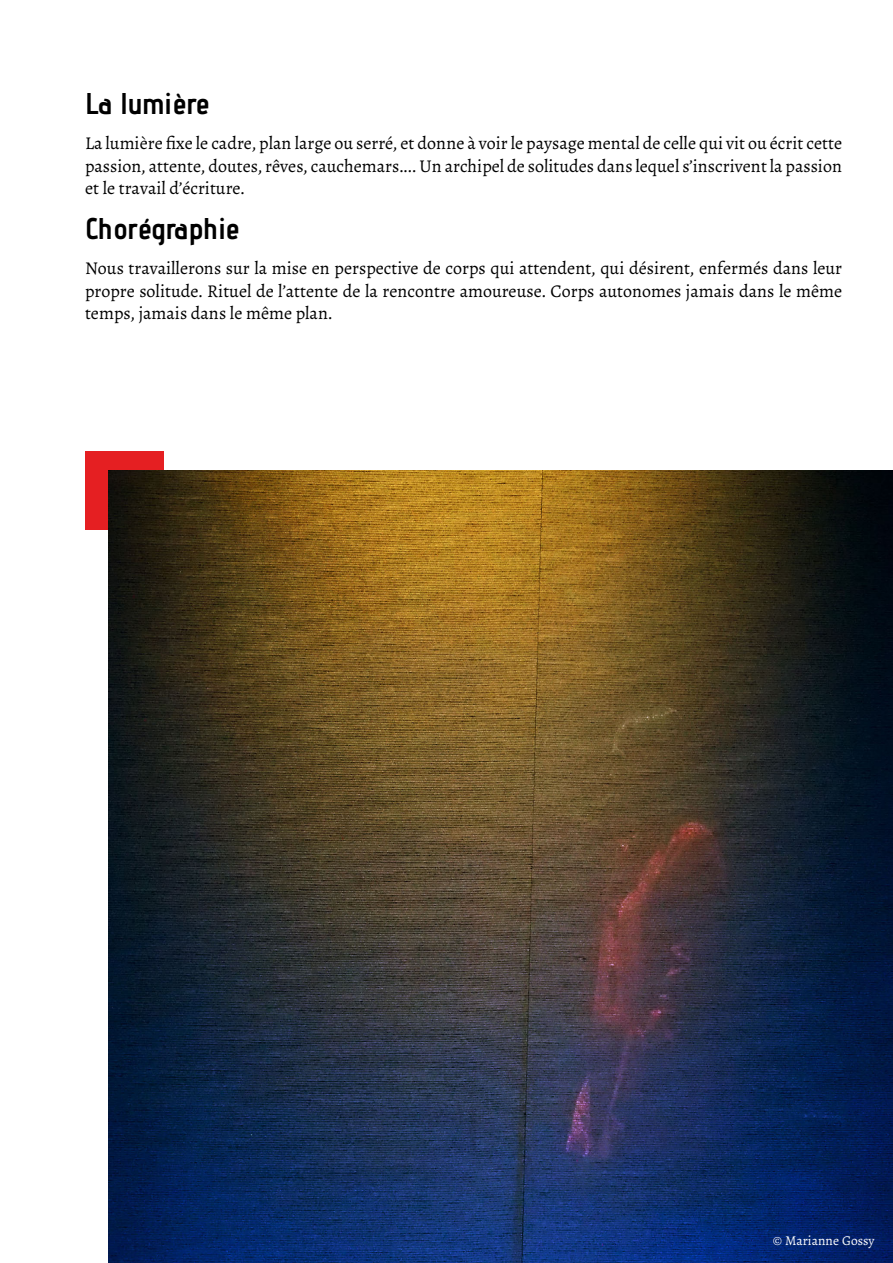
<style>
.page{position:relative;width:893px;height:1263px;background:#fff}
.page>*{position:absolute;margin:0;border:0;box-sizing:border-box;transform-origin:0 0}
.t1{font:700 30px "Advent Pro";color:#000}
.t2{font:18px/22.5px "Alegreya";color:#000;text-align:justify}
.t3{font:13.5px "Alegreya";color:#fff}
</style>
<div class="page">
<div style="left:85px;top:451px;width:79px;height:78px;background:#e51f22"></div>
<img style="left:109px;top:471px;width:784px;height:792px">
<h1 class="t1" style="left:85px;top:85px;width:126px">La lumière</h1>
<p class="t2" style="left:85px;top:132px;width:759px">La lumière fixe le cadre, plan large ou serré, et donne à voir le paysage mental de celle qui vit ou écrit cette passion, attente, doutes, rêves, cauchemars.... Un archipel de solitudes dans lequel s’inscrivent la passion et le travail d’écriture.</p>
<h1 class="t1" style="left:85px;top:210px;width:156px">Chorégraphie</h1>
<p class="t2" style="left:85px;top:257px;width:759px">Nous travaillerons sur la mise en perspective de corps qui attendent, qui désirent, enfermés dans leur propre solitude. Rituel de l’attente de la rencontre amoureuse. Corps autonomes jamais dans le même temps, jamais dans le même plan.</p>
<p class="t3" style="left:773px;top:1232px;width:103px">© Marianne Gossy</p>
</div>
